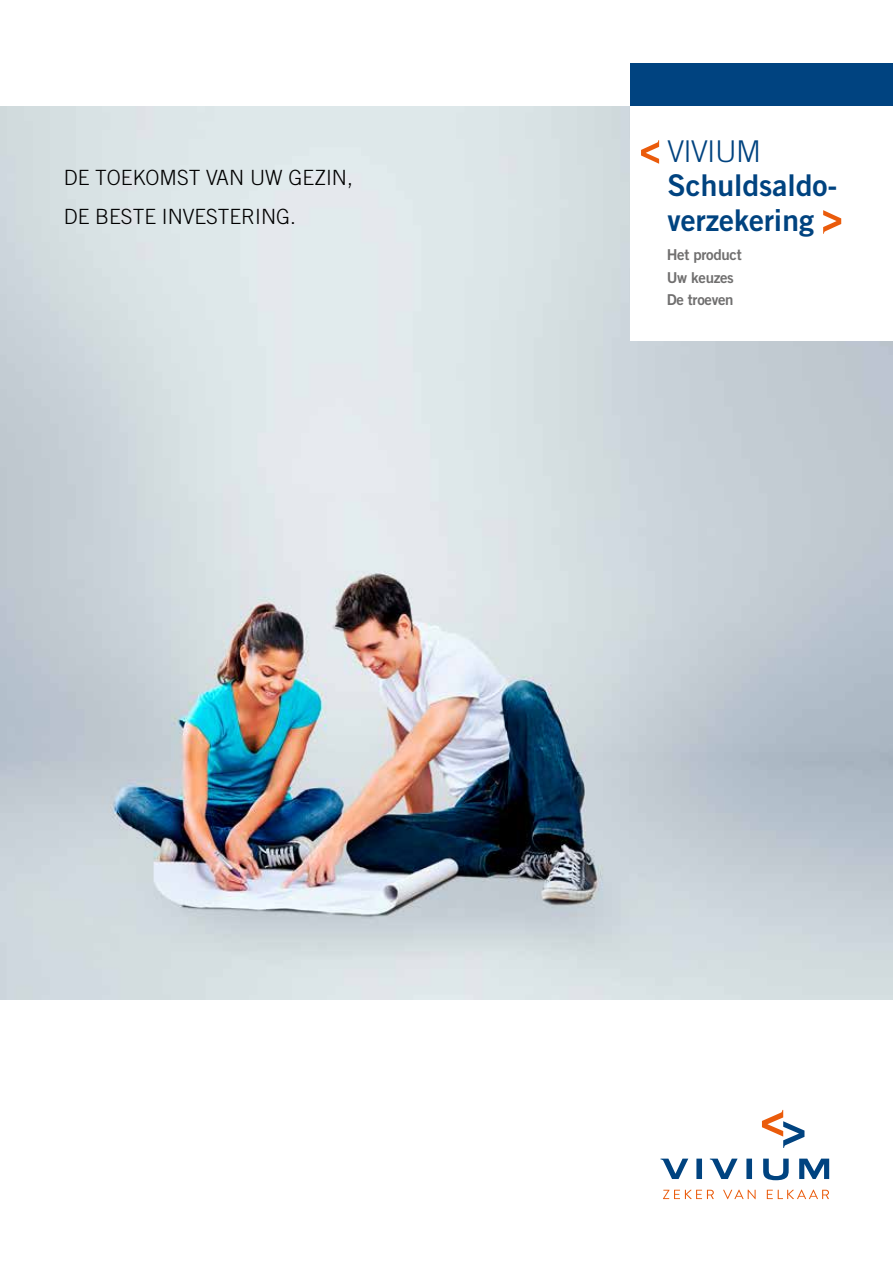
<style>
.page{position:relative;width:893px;height:1263px;background:#fff}
.page>*{position:absolute;margin:0;border:0;box-sizing:border-box;transform-origin:0 0}
.t1{font:30px/34.5px "Trade Gothic LT Std Bd 2";color:#004380}
.t2{font:300 30px "Trade Gothic LT Std";letter-spacing:-.02em;color:#004380}
.t3{font:300 21px/39px "Trade Gothic LT Std";color:#000}
.t4{font:15px/22.5px "Trade Gothic LT Std Bd 2";letter-spacing:-.02em;color:#706f6f}
</style>
<div class="page">
<img style="left:0;top:106px;width:893px;height:893px">
<div style="left:630px;top:106px;width:263px;height:235px;background:#fff"></div>
<div style="left:630px;top:64px;width:263px;height:42px;background:#004380"></div>
<svg style="left:823px;top:210px;width:18px;height:24px"></svg>
<svg style="left:641px;top:140px;width:18px;height:24px"></svg>
<svg style="left:663px;top:1190px;width:51px;height:9px"></svg>
<svg style="left:723px;top:1189px;width:33px;height:10px"></svg>
<svg style="left:767px;top:1189px;width:62px;height:10px"></svg>
<svg style="left:696px;top:1158px;width:6px;height:21px"></svg>
<svg style="left:746px;top:1158px;width:6px;height:21px"></svg>
<svg style="left:763px;top:1158px;width:26px;height:22px"></svg>
<svg style="left:799px;top:1158px;width:30px;height:21px"></svg>
<svg style="left:660px;top:1158px;width:28px;height:21px"></svg>
<svg style="left:710px;top:1158px;width:28px;height:21px"></svg>
<svg style="left:762px;top:1110px;width:42px;height:38px"></svg>
<p class="t3" style="left:64px;top:158px;width:291px">DE TOEKOMST VAN UW GEZIN,<br>DE BESTE INVESTERING.</p>
<h1 class="t2" style="left:667px;top:133px;width:95px">VIVIUM</h1>
<h1 class="t1" style="left:667px;top:168px;width:172px">Schuldsaldo&shy;verzekering</h1>
<p class="t4" style="left:667px;top:244px;width:76px">Het product<br>Uw keuzes<br>De troeven</p>
</div>
